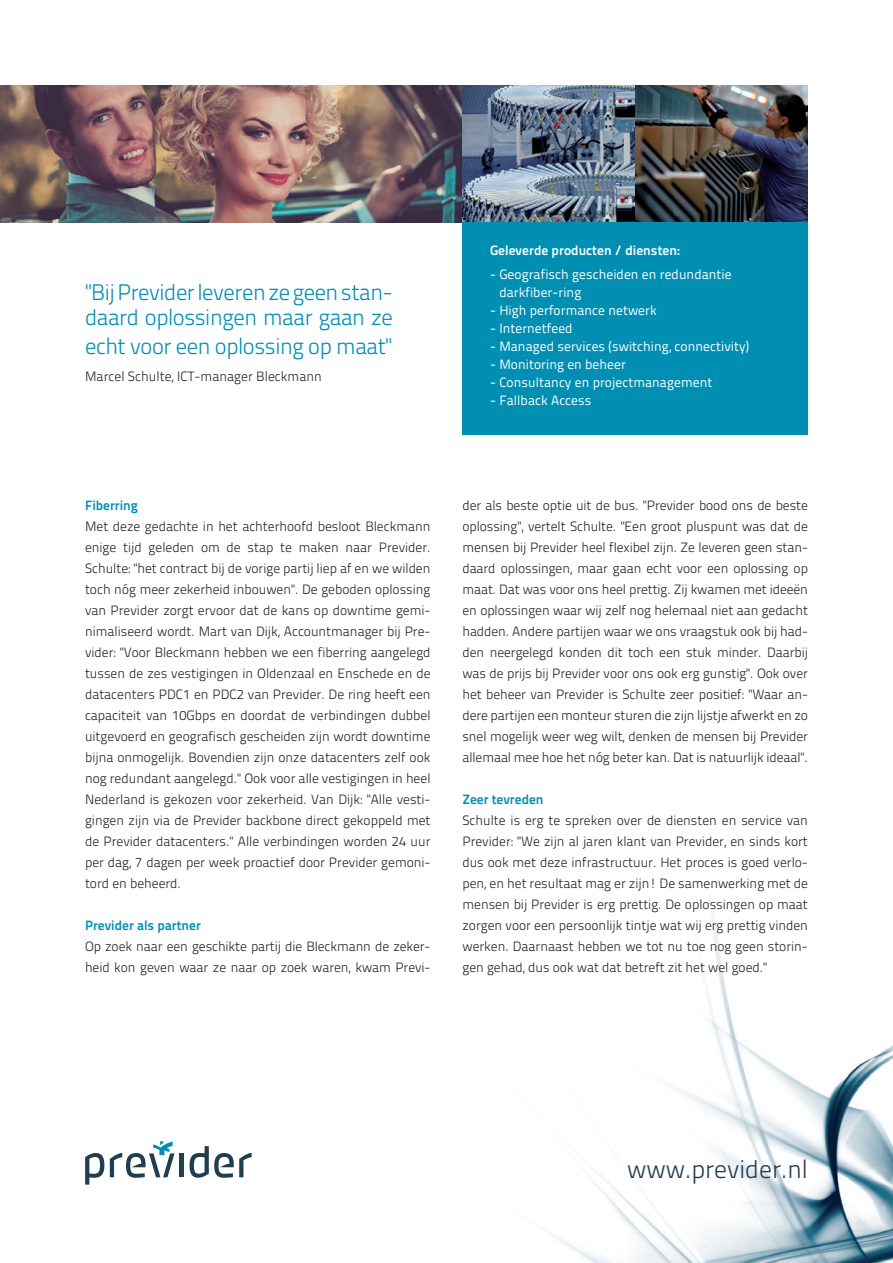
<style>
.page{position:relative;width:893px;height:1263px;background:#fff}
.page>*{position:absolute;margin:0;border:0;box-sizing:border-box;transform-origin:0 0}
.t1{font:25.5px "Titillium Text 14 L 250 wt";color:#213d50}
.t2{font:22.5px/25.5px "Titillium Text 14 L 250 wt";letter-spacing:-.02em;color:#008fb3}
.t3{font:13.5px/21px "Titillium Text 14 L 250 wt";letter-spacing:-.005em;color:#231f20;text-align:justify}
.t4{font:13.5px/18px "Titillium Text 14 L 400 wt";letter-spacing:.005em;color:#fff}
.t5{font:13.5px "Titillium Text 14 L 800 wt";color:#008fb3}
.t6{font:13.5px "Titillium Text 14 L 800 wt";letter-spacing:.005em;color:#fff}
</style>
<div class="page">
<img style="left:545px;top:914px;width:348px;height:349px">
<div style="left:179px;top:1153px;width:5px;height:24px;background:#213d50"></div>
<svg style="left:85px;top:1153px;width:19px;height:31px"></svg>
<svg style="left:190px;top:1146px;width:62px;height:32px"></svg>
<svg style="left:110px;top:1141px;width:64px;height:37px"></svg>
<img style="left:0;top:85px;width:808px;height:137px">
<div style="left:462px;top:222px;width:346px;height:212px;background:#008fb3"></div>
<h2 class="t2" style="left:85px;top:279px;width:309px">"Bij Previder leveren ze geen stan&shy;daard oplossingen maar gaan ze</h2>
<h2 class="t2" style="left:85px;top:333px;width:309px">echt voor een oplossing op maat"</h2>
<p class="t3" style="left:85px;top:365px;width:238px">Marcel Schulte, ICT-manager Bleckmann</p>
<p class="t6" style="left:490px;top:242px;width:191px">Geleverde producten / diensten:</p>
<p class="t4" style="left:499px;top:265px;width:234px;text-indent:-9px">- Geografisch gescheiden en redundantie darkfiber-ring</p>
<p class="t4" style="left:490px;top:301px;width:168px">- High performance netwerk</p>
<p class="t4" style="left:490px;top:319px;width:84px">- Internetfeed</p>
<p class="t4" style="left:490px;top:337px;width:261px">- Managed services (switching, connectivity)</p>
<p class="t4" style="left:490px;top:355px;width:137px">- Monitoring en beheer</p>
<p class="t4" style="left:490px;top:373px;width:224px">- Consultancy en projectmanagement</p>
<p class="t4" style="left:490px;top:391px;width:103px">- Fallback Access</p>
<p class="t5" style="left:85px;top:497px;width:54px">Fiberring</p>
<p class="t3" style="left:85px;top:516px;width:347px">Met deze gedachte in het achterhoofd besloot Bleckmann enige tijd geleden om de stap te maken naar Previder.<br>Schulte: "het contract bij de vorige partij liep af en we wilden toch nóg meer zekerheid inbouwen". De geboden oplossing van Previder zorgt ervoor dat de kans op downtime gemi&shy;nimaliseerd wordt. Mart van Dijk, Accountmanager bij Pre&shy;vider: "Voor Bleckmann hebben we een fiberring aangelegd tussen de zes vestigingen in Oldenzaal en Enschede en de datacenters PDC1 en PDC2 van Previder. De ring heeft een capaciteit van 10Gbps en doordat de verbindingen dubbel uitgevoerd en geografisch gescheiden zijn wordt downtime bijna onmogelijk. Bovendien zijn onze datacenters zelf ook nog redundant aangelegd." Ook voor alle vestigingen in heel Nederland is gekozen voor zekerheid. Van Dijk: "Alle vesti&shy;gingen zijn via de Previder backbone direct gekoppeld met de Previder datacenters." Alle verbindingen worden 24 uur per dag, 7 dagen per week proactief door Previder gemoni&shy;tord en beheerd.</p>
<p class="t5" style="left:85px;top:917px;width:117px">Previder als partner</p>
<p class="t3" style="left:85px;top:936px;width:347px">Op zoek naar een geschikte partij die Bleckmann de zeker&shy;heid kon geven waar ze naar op zoek waren, kwam Previ-</p>
<p class="t3" style="left:462px;top:495px;width:347px">der als beste optie uit de bus. "Previder bood ons de beste oplossing", vertelt Schulte. "Een groot pluspunt was dat de mensen bij Previder heel flexibel zijn. Ze leveren geen stan&shy;daard oplossingen, maar gaan echt voor een oplossing op maat. Dat was voor ons heel prettig. Zij kwamen met ideeën en oplossingen waar wij zelf nog helemaal niet aan gedacht hadden. Andere partijen waar we ons vraagstuk ook bij had&shy;den neergelegd konden dit toch een stuk minder. Daarbij was de prijs bij Previder voor ons ook erg gunstig". Ook over het beheer van Previder is Schulte zeer positief: "Waar an&shy;dere partijen een monteur sturen die zijn lijstje afwerkt en zo snel mogelijk weer weg wilt, denken de mensen bij Previder allemaal mee hoe het nóg beter kan. Dat is natuurlijk ideaal".</p>
<p class="t5" style="left:462px;top:791px;width:83px">Zeer tevreden</p>
<p class="t3" style="left:462px;top:810px;width:347px">Schulte is erg te spreken over de diensten en service van Previder: "We zijn al jaren klant van Previder, en sinds kort dus ook met deze infrastructuur. Het proces is goed verlo&shy;pen, en het resultaat mag er zijn! De samenwerking met de mensen bij Previder is erg prettig. De oplossingen op maat zorgen voor een persoonlijk tintje wat wij erg prettig vinden werken. Daarnaast hebben we tot nu toe nog geen storin&shy;gen gehad, dus ook wat dat betreft zit het wel goed."</p>
<h1 class="t1" style="left:627px;top:1154px;width:182px">www.previder.nl</h1>
</div>
